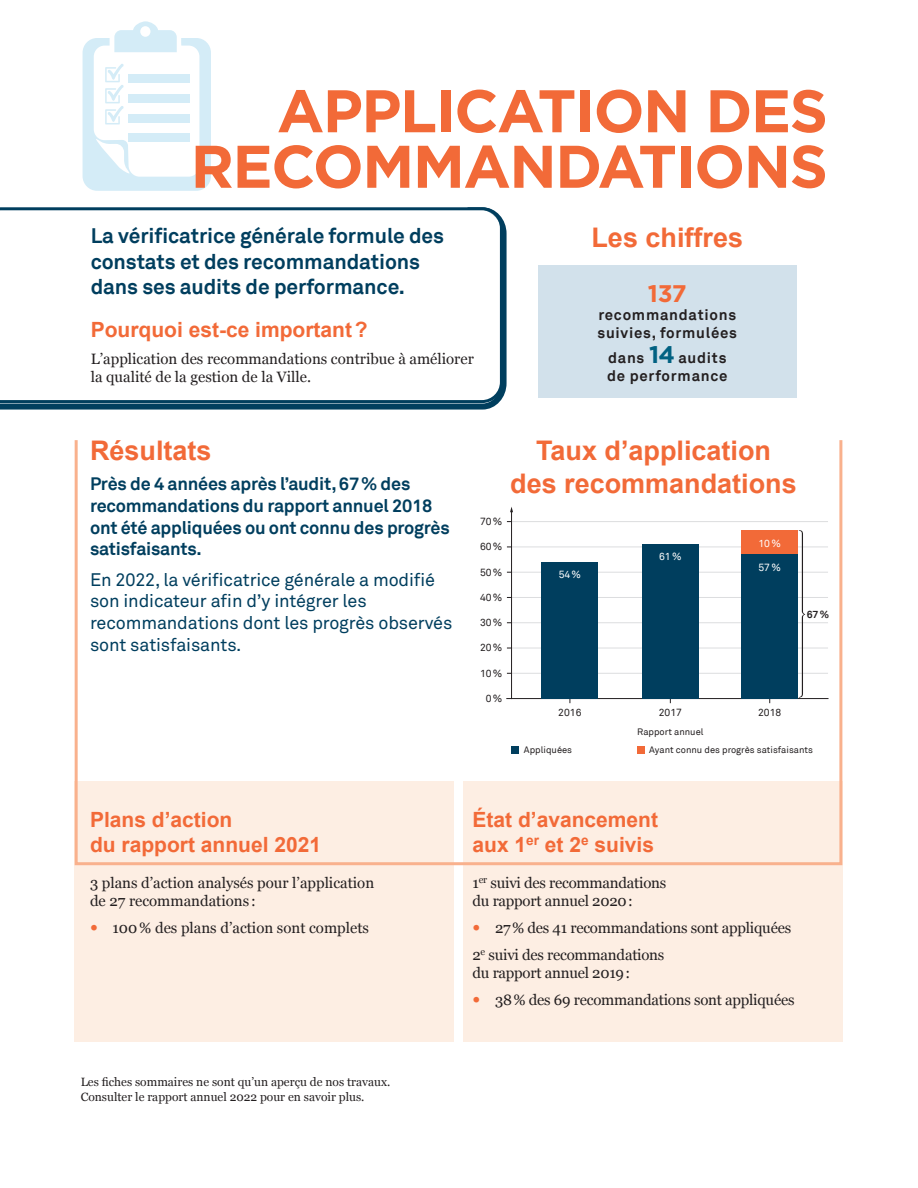
<style>
.page{position:relative;width:918px;height:1188px;background:#fff}
.page>*{position:absolute;margin:0;border:0;box-sizing:border-box;transform-origin:0 0}
.t1{font:700 60px/55.5px "Gotham HTF";letter-spacing:-.025em;color:#f26a38;text-align:right}
.t2{font:700 27px/33px "Arial";color:#f26a38;text-align:center}
.t3{font:700 24px "Gotham HTF";color:#f26a38}
.t4{font:700 21px/25.2px "Akkurat";letter-spacing:-.005em;color:#003e5e}
.t5{font:700 21px/25.2px "Arial";color:#f26a38}
.t6{font:18px/21.6px "Akkurat";letter-spacing:-.01em;color:#003e5e}
.t7{font:700 18px/21.6px "Akkurat";letter-spacing:-.015em;color:#003e5e}
.t8{font:15px/18px "Georgia";color:#231f20}
.t9{font:700 15px/18px "Akkurat";letter-spacing:.05em;color:#231f20}
.t10{font:12px/14.4px "Georgia";color:#231f20}
.t11{font:10.35px "Akkurat";color:#231f20}
.t12{font:10.35px "Akkurat";color:#fff}
.t13{font:700 10.35px "Akkurat";color:#231f20}
.t14{font:9.3px "Akkurat";color:#231f20}
.s1{font-family:"Gotham HTF";font-size:24px;color:#016182}
.s2{font-weight:700;font-size:18px;color:#f26a38}
</style>
<div class="page">
<svg style="left:83px;top:21px;width:128px;height:170px"></svg>
<div style="left:75px;top:781px;width:379px;height:261px;background:#fdeee3"></div>
<div style="left:463px;top:781px;width:379px;height:261px;background:#fdeee3"></div>
<svg style="left:0;top:222px;width:507px;height:188px"></svg>
<svg style="left:0;top:207px;width:503px;height:196px"></svg>
<div style="left:75px;top:439px;width:767px;height:426px;border:3px solid #f9b18d"></div>
<hr style="left:512px;top:547px;width:316px;height:1px;background:#dcdddf">
<hr style="left:512px;top:572px;width:316px;height:1px;background:#dcdddf">
<hr style="left:512px;top:597px;width:316px;height:1px;background:#dcdddf">
<hr style="left:512px;top:622px;width:316px;height:1px;background:#dcdddf">
<hr style="left:512px;top:648px;width:316px;height:1px;background:#dcdddf">
<hr style="left:512px;top:521px;width:316px;height:1px;background:#dcdddf">
<hr style="left:512px;top:673px;width:316px;height:1px;background:#dcdddf">
<hr style="left:507px;top:698px;width:321px;height:1px;background:#231f20">
<hr style="left:511px;top:511px;width:1px;height:188px;background:#231f20">
<div style="left:542px;top:562px;width:56px;height:137px;background:#003e5e"></div>
<div style="left:642px;top:544px;width:56px;height:155px;background:#003e5e"></div>
<div style="left:742px;top:530px;width:56px;height:169px;background:#f26a38"></div>
<div style="left:742px;top:554px;width:56px;height:145px;background:#003e5e"></div>
<div style="left:512px;top:746px;width:7px;height:7px;background:#003e5e"></div>
<div style="left:637px;top:746px;width:8px;height:7px;background:#f26a38"></div>
<svg style="left:799px;top:530px;width:6px;height:168px"></svg>
<div style="left:538px;top:266px;width:258px;height:132px;background:#d2e1eb"></div>
<h1 class="t1" style="left:191px;top:82px;width:639px">APPLICATION DES<br>RECOMMANDATIONS</h1>
<h3 class="t4" style="left:91px;top:224px;width:355px">La vérificatrice générale formule des constats et des recommandations dans ses audits de performance.</h3>
<h3 class="t5" style="left:91px;top:318px;width:278px">Pourquoi est-ce important?</h3>
<p class="t8" style="left:91px;top:349px;width:385px">L’application des recommandations contribue à améliorer la qualité de la gestion de la Ville.</p>
<h2 class="t2" style="left:591px;top:222px;width:153px">Les chiffres</h2>
<h3 class="t3" style="left:648px;top:280px;width:40px">137</h3>
<p class="t9" style="left:597px;top:306px;width:141px">recommandations suivies, formulées</p>
<p class="t9" style="left:607px;top:349px;width:122px">dans <span class="s1">14</span> audits de performance</p>
<h2 class="t2" style="left:90px;top:435px;width:123px">Résultats</h2>
<p class="t7" style="left:90px;top:473px;width:361px">Près de 4 années après l’audit, 67% des recommandations du rapport annuel 2018 ont été appliquées ou ont connu des progrès satisfaisants.</p>
<p class="t6" style="left:90px;top:569px;width:364px">En 2022, la vérificatrice générale a modifié son indicateur afin d’y intégrer les recommandations dont les progrès observés sont satisfaisants.</p>
<h3 class="t5" style="left:90px;top:808px;width:233px">Plans d’action<br>du rapport annuel 2021</h3>
<p class="t8" style="left:90px;top:873px;width:286px">3 plans d’action analysés pour l’application de 27 recommandations :</p>
<p class="t8" style="left:90px;top:918px;width:281px"><span class="s2">•</span> 100% des plans d’action sont complets</p>
<h2 class="t2" style="left:510px;top:435px;width:288px">Taux d’application des recommandations</h2>
<p class="t11" style="left:480px;top:515px;width:24px">70%</p>
<p class="t11" style="left:480px;top:541px;width:24px">60%</p>
<p class="t11" style="left:480px;top:566px;width:24px">50%</p>
<p class="t12" style="left:559px;top:568px;width:24px">54%</p>
<p class="t11" style="left:480px;top:591px;width:24px">40%</p>
<p class="t11" style="left:480px;top:616px;width:24px">30%</p>
<p class="t11" style="left:480px;top:642px;width:24px">20%</p>
<p class="t11" style="left:480px;top:667px;width:24px">10%</p>
<p class="t11" style="left:486px;top:692px;width:18px">0%</p>
<p class="t12" style="left:659px;top:551px;width:24px">61%</p>
<p class="t12" style="left:759px;top:537px;width:24px">10%</p>
<p class="t12" style="left:759px;top:561px;width:24px">57%</p>
<p class="t11" style="left:558px;top:707px;width:25px">2016</p>
<p class="t11" style="left:659px;top:707px;width:25px">2017</p>
<p class="t11" style="left:758px;top:707px;width:25px">2018</p>
<p class="t14" style="left:637px;top:726px;width:68px">Rapport annuel</p>
<p class="t13" style="left:807px;top:607px;width:24px">67%</p>
<p class="t14" style="left:524px;top:744px;width:50px">Appliquées</p>
<p class="t14" style="left:649px;top:744px;width:165px">Ayant connu des progrès satisfaisants</p>
<h3 class="t5" style="left:472px;top:808px;width:187px">État d’avancement aux 1<sup>er</sup> et 2<sup>e</sup> suivis</h3>
<p class="t8" style="left:472px;top:873px;width:195px">1<sup>er</sup> suivi des recommandations du rapport annuel 2020:</p>
<p class="t8" style="left:472px;top:914px;width:320px;line-height:27px"><span class="s2">•</span> 27% des 41 recommandations sont appliquées<br>2<sup>e</sup> suivi des recommandations</p>
<p class="t8" style="left:473px;top:963px;width:159px">du rapport annuel 2019:</p>
<p class="t8" style="left:472px;top:990px;width:324px"><span class="s2">•</span> 38% des 69 recommandations sont appliquées</p>
<p class="t10" style="left:81px;top:1074px;width:311px">Les fiches sommaires ne sont qu’un aperçu de nos travaux.<br>Consulter le rapport annuel 2022 pour en savoir plus.</p>
</div>
